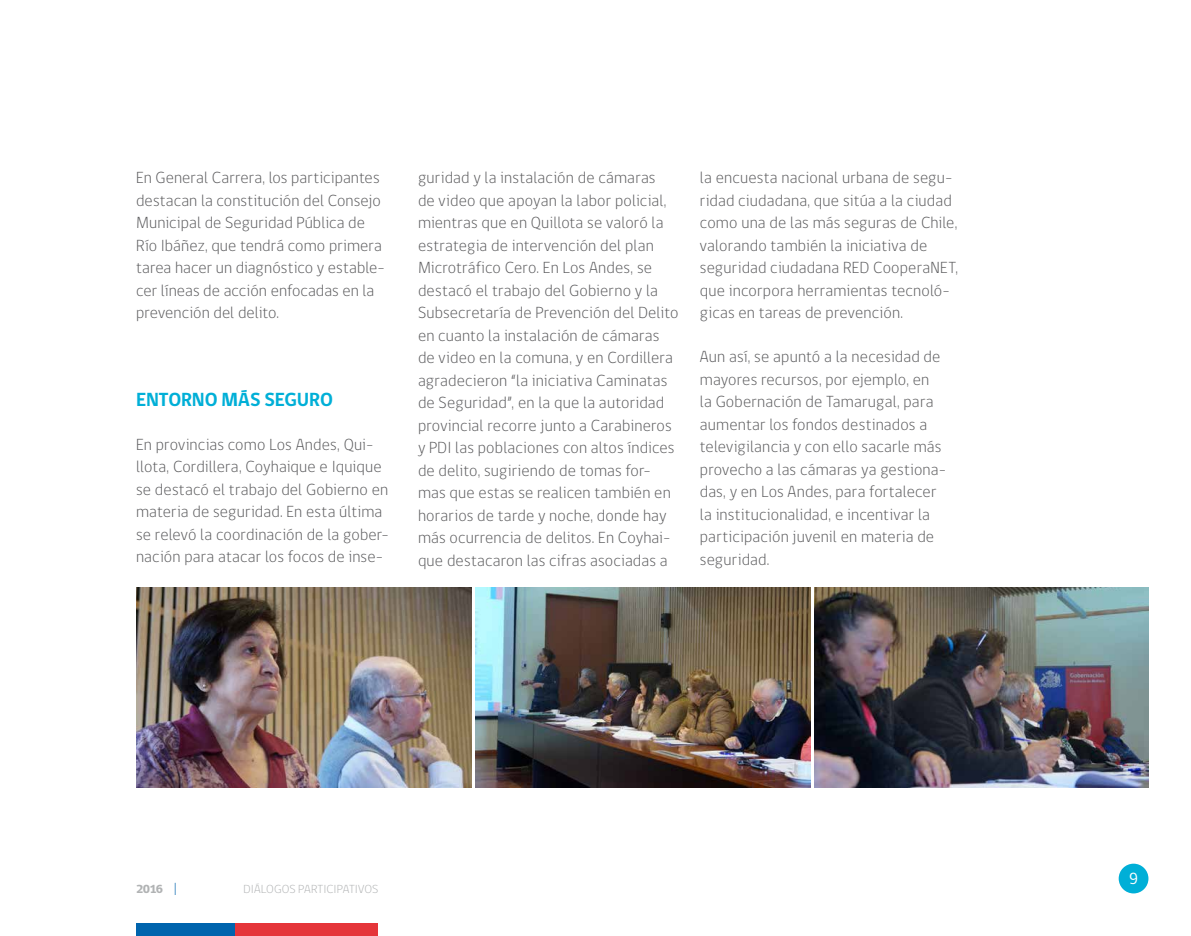
<style>
.page{position:relative;width:1191px;height:936px;background:#fff}
.page>*{position:absolute;margin:0;border:0;box-sizing:border-box;transform-origin:0 0}
.t1{font:700 19.5px "gob CL";letter-spacing:-.01em;color:#00afd7}
.t2{font:300 16.5px/22.5px "gob CL";letter-spacing:.01em;color:#58585a}
.t3{font:16.5px "gob CL";color:#fff}
.t4{font:300 12px "gob CL";color:#b1b3b4;scale:1.04 1}
.t5{font:800 12px "gob CL";color:#b1b3b4;scale:1.04 1}
.s1{font-weight:300;font-size:18px;color:#0064ad}
</style>
<div class="page">
<img style="left:475px;top:587px;width:335px;height:200px">
<img style="left:815px;top:587px;width:333px;height:200px">
<img style="left:136px;top:587px;width:335px;height:200px">
<div style="left:136px;top:923px;width:99px;height:12px;background:#0064ad"></div>
<div style="left:235px;top:923px;width:143px;height:12px;background:#e5353a"></div>
<div style="left:1118px;top:863px;width:30px;height:30px;background:#00afd7;border-radius:50%"></div>
<p class="t2" style="left:136px;top:167px;width:250px">En General Carrera, los participantes destacan la constitución del Consejo Municipal de Seguridad Pública de Río Ibáñez, que tendrá como primera tarea hacer un diagnóstico y estable&shy;cer líneas de acción enfocadas en la prevención del delito.</p>
<p class="t1" style="left:136px;top:386px;width:185px">ENTORNO MÁS SEGURO</p>
<p class="t2" style="left:136px;top:433px;width:254px">En provincias como Los Andes, Qui&shy;llota, Cordillera, Coyhaique e Iquique se destacó el trabajo del Gobierno en materia de seguridad. En esta última se relevó la coordinación de la gober&shy;nación para atacar los focos de inse-</p>
<p class="t2" style="left:418px;top:167px;width:262px">guridad y la instalación de cámaras<br>de video que apoyan la labor policial, mientras que en Quillota se valoró la estrategia de intervención del plan Microtráfico Cero. En Los Andes, se destacó el trabajo del Gobierno y la Subsecretaría de Prevención del Delito en cuanto la instalación de cámaras de video en la comuna, y en Cordillera agradecieron “la iniciativa Caminatas de Seguridad”, en la que la autoridad provincial recorre junto a Carabineros y PDI las poblaciones con altos índices de delito, sugiriendo de tomas for&shy;mas que estas se realicen también en horarios de tarde y noche, donde hay más ocurrencia de delitos. En Coyhai&shy;que destacaron las cifras asociadas a</p>
<p class="t2" style="left:700px;top:167px;width:260px">la encuesta nacional urbana de segu&shy;ridad ciudadana, que sitúa a la ciudad como una de las más seguras de Chile, valorando también la iniciativa de seguridad ciudadana RED CooperaNET, que incorpora herramientas tecnoló&shy;gicas en tareas de prevención.</p>
<p class="t2" style="left:700px;top:346px;width:248px">Aun así, se apuntó a la necesidad de mayores recursos, por ejemplo, en<br>la Gobernación de Tamarugal, para aumentar los fondos destinados a televigilancia y con ello sacarle más provecho a las cámaras ya gestiona&shy;das, y en Los Andes, para fortalecer la institucionalidad, e incentivar la participación juvenil en materia de seguridad.</p>
<p class="t5" style="left:136px;top:881px;width:41px">2016 <span class="s1">I</span></p>
<p class="t4" style="left:243px;top:881px;width:131px">Diálogos participativos</p>
<p class="t3" style="left:1129px;top:867px;width:10px">9</p>
</div>
